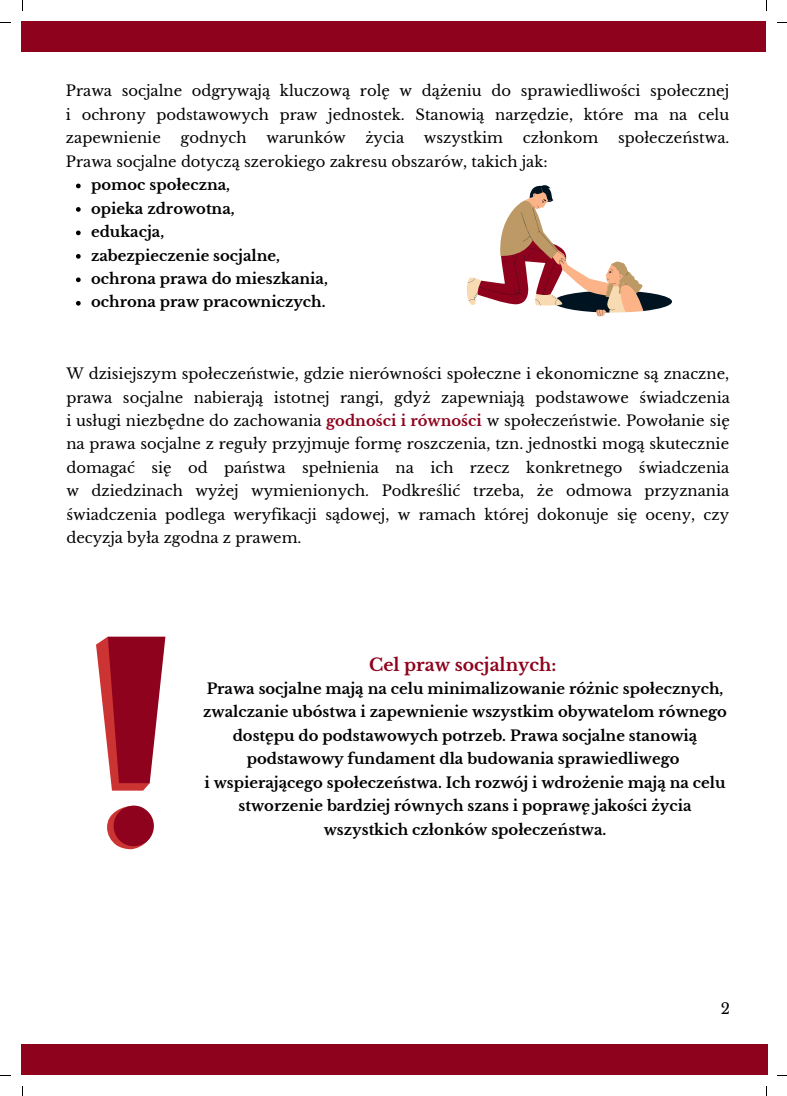
<style>
.page{position:relative;width:787px;height:1096px;background:#fff}
.page>*{position:absolute;margin:0;border:0;box-sizing:border-box;transform-origin:0 0}
.t1{font:700 17.25px "Libre Baskerville";color:#8e021d}
.t2{font:15px "Libre Baskerville";color:#000}
.t3{font:14.75px/23.5px "Libre Baskerville";color:#000;text-align:justify}
.t4{font:700 14.75px/23.5px "Libre Baskerville";color:#000;text-align:center}
.s1{font-weight:700;color:#8e021d}
</style>
<div class="page">
<div style="left:22px;top:22px;width:744px;height:30px;background:#8e021d"></div>
<div style="left:22px;top:1044px;width:746px;height:29px;background:#8e021d"></div>
<svg style="left:76px;top:184px;width:5px;height:4px"></svg>
<svg style="left:76px;top:207px;width:5px;height:5px"></svg>
<svg style="left:76px;top:230px;width:5px;height:5px"></svg>
<svg style="left:76px;top:254px;width:5px;height:5px"></svg>
<svg style="left:76px;top:277px;width:5px;height:5px"></svg>
<svg style="left:76px;top:301px;width:5px;height:4px"></svg>
<svg style="left:466px;top:185px;width:206px;height:132px"></svg>
<svg style="left:96px;top:636px;width:69px;height:154px"></svg>
<svg style="left:107px;top:805px;width:47px;height:44px"></svg>
<p class="t3" style="left:66px;top:79px;width:665px">Prawa socjalne odgrywają kluczową rolę w dążeniu do sprawiedliwości społecznej i ochrony podstawowych praw jednostek. Stanowią narzędzie, które ma na celu zapewnienie</p>
<p class="t3" style="left:181px;top:126px;width:68px">godnych</p>
<p class="t3" style="left:266px;top:126px;width:81px">warunków</p>
<p class="t3" style="left:365px;top:126px;width:40px">życia</p>
<p class="t3" style="left:424px;top:126px;width:81px">wszystkim</p>
<p class="t3" style="left:523px;top:126px;width:77px">członkom</p>
<p class="t3" style="left:618px;top:126px;width:113px">społeczeństwa.</p>
<p class="t3" style="left:66px;top:150px;width:483px">Prawa socjalne dotyczą szerokiego zakresu obszarów, takich jak:</p>
<p class="t4" style="left:91px;top:173px;width:141px">pomoc społeczna,</p>
<p class="t4" style="left:91px;top:197px;width:145px">opieka zdrowotna,</p>
<p class="t4" style="left:91px;top:220px;width:75px">edukacja,</p>
<p class="t4" style="left:91px;top:244px;width:190px">zabezpieczenie socjalne,</p>
<p class="t4" style="left:91px;top:267px;width:238px">ochrona prawa do mieszkania,</p>
<p class="t4" style="left:91px;top:290px;width:236px">ochrona praw pracowniczych.</p>
<p class="t3" style="left:66px;top:362px;width:665px">W dzisiejszym społeczeństwie, gdzie nierówności społeczne i ekonomiczne są znaczne, prawa socjalne nabierają istotnej rangi, gdyż zapewniają podstawowe świadczenia i usługi niezbędne do zachowania <span class="s1">godności i równości</span> w społeczeństwie. Powołanie się na prawa socjalne z reguły przyjmuje formę roszczenia, tzn. jednostki mogą skutecznie domagać się od państwa spełnienia na ich rzecz konkretnego świadczenia w dziedzinach wyżej wymienionych. Podkreślić trzeba, że odmowa przyznania świadczenia podlega weryfikacji sądowej, w ramach której dokonuje się oceny, czy decyzja była zgodna z prawem.</p>
<p class="t1" style="left:369px;top:653px;width:189px">Cel praw socjalnych:</p>
<p class="t4" style="left:203px;top:677px;width:525px">Prawa socjalne mają na celu minimalizowanie różnic społecznych, zwalczanie ubóstwa i zapewnienie wszystkim obywatelom równego dostępu do podstawowych potrzeb. Prawa socjalne stanowią podstawowy fundament dla budowania sprawiedliwego</p>
<p class="t4" style="left:204px;top:770px;width:523px">i wspierającego społeczeństwa. Ich rozwój i wdrożenie mają na celu stworzenie bardziej równych szans i poprawę jakości życia wszystkich członków społeczeństwa.</p>
<p class="t2" style="left:721px;top:999px;width:11px">2</p>
</div>
